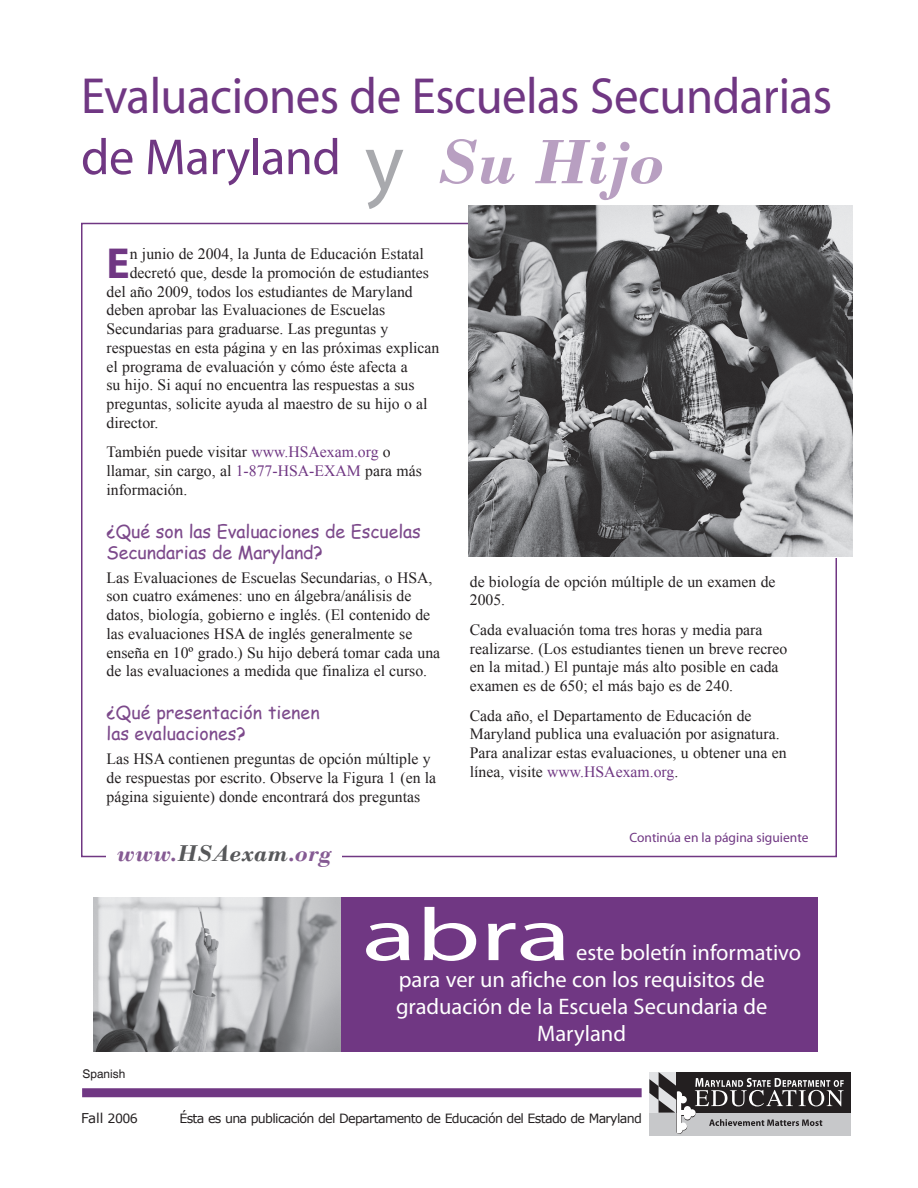
<style>
.page{position:relative;width:918px;height:1188px;background:#fff}
.page>*{position:absolute;margin:0;border:0;box-sizing:border-box;transform-origin:0 0}
.t1{font:75px "Myriad Pro";color:#fff;scale:1.5 1}
.t2{font:51px/61.2px "Myriad";letter-spacing:-.01em;color:#703783;scale:.96 1}
.t3{font:700 43.5px "Myriad";color:#703783}
.t4{font:italic 700 24px "Bodoni";color:#855a93}
.t5{font:22.5px "Myriad Pro";color:#fff}
.t6{font:18px/21px "Comic Sans MS";letter-spacing:-.005em;color:#7c498b}
.t7{font:15.75px/18.8px "Times New Roman";color:#231f20}
.t8{font:13.5px "Myriad";color:#703783}
.t9{font:13.5px "Verdana";color:#231f20}
.t10{font:12.75px "Verdana";letter-spacing:-.055em;color:#231f20}
.t11{font:12px "Helvetica";color:#231f20}
.s1{font-size:84px;color:#a8a9ad}
.s2{font-family:"Bodoni";font-weight:700;font-style:italic;font-size:66px;color:#b89fc1}
.s3{color:#703783}
.s4{color:#57585a}
.s5{font-size:12.75px}
</style>
<div class="page">
<div style="left:649px;top:1113px;width:202px;height:23px;background:#c7c8ca"></div>
<div style="left:676px;top:1072px;width:175px;height:41px;background:#231f20"></div>
<svg style="left:649px;top:1072px;width:195px;height:62px"></svg>
<img style="left:468px;top:205px;width:384px;height:352px">
<div style="left:82px;top:1088px;width:560px;height:9px;background:#703783"></div>
<div style="left:340px;top:898px;width:478px;height:154px;background:#703783"></div>
<img style="left:93px;top:898px;width:247px;height:154px">
<h2 class="t2" style="left:81px;top:68px;width:784px">Evaluaciones de Escuelas Secundarias de Maryland <span class="s1">y</span> <span class="s2">Su Hijo</span></h2>
<h3 class="t3" style="left:106px;top:241px;width:25px">E</h3>
<p class="t7" style="left:130px;top:244px;width:296px">n junio de 2004, la Junta de Educación Estatal</p>
<p class="t7" style="left:130px;top:263px;width:301px">decretó que, desde la promoción de estudiantes</p>
<p class="t7" style="left:106px;top:282px;width:308px">del año 2009, todos los estudiantes de Maryland</p>
<p class="t7" style="left:106px;top:301px;width:280px">deben aprobar las Evaluaciones de Escuelas</p>
<p class="t7" style="left:106px;top:319px;width:283px">Secundarias para graduarse. Las preguntas y</p>
<p class="t7" style="left:106px;top:338px;width:334px">respuestas en esta página y en las próximas explican</p>
<p class="t7" style="left:106px;top:357px;width:303px">el programa de evaluación y cómo éste afecta a</p>
<p class="t7" style="left:106px;top:376px;width:309px">su hijo. Si aquí no encuentra las respuestas a sus</p>
<p class="t7" style="left:106px;top:394px;width:323px">preguntas, solicite ayuda al maestro de su hijo o al</p>
<p class="t7" style="left:106px;top:413px;width:54px">director.</p>
<p class="t7" style="left:106px;top:443px;width:317px">También puede visitar <span class="s3">www.HSAexam.org</span> o llamar, sin cargo, al <span class="s3">1-877-HSA-EXAM</span> para más información.</p>
<p class="t6" style="left:106px;top:520px;width:316px">¿Qué son las Evaluaciones de Escuelas<br>Secundarias de Maryland?</p>
<p class="t7" style="left:106px;top:568px;width:335px">Las Evaluaciones de Escuelas Secundarias, o HSA, son cuatro exámenes: uno en álgebra/análisis de datos, biología, gobierno e inglés. (El contenido de las evaluaciones HSA de inglés generalmente se enseña en 10º grado.) Su hijo deberá tomar cada una de las evaluaciones a medida que finaliza el curso.</p>
<p class="t6" style="left:106px;top:701px;width:215px">¿Qué presentación tienen las evaluaciones?</p>
<p class="t7" style="left:106px;top:749px;width:331px">Las HSA contienen preguntas de opción múltiple y de respuestas por escrito. Observe la Figura 1 (en la página siguiente) donde encontrará dos preguntas</p>
<h3 class="t4" style="left:117px;top:839px;width:216px">www.<span class="s4">HSAexam</span>.org</h3>
<p class="t7" style="left:470px;top:572px;width:307px">de biología de opción múltiple de un examen de<br>2005.</p>
<p class="t7" style="left:470px;top:620px;width:319px">Cada evaluación toma tres horas y media para realizarse. (Los estudiantes tienen un breve recreo en la mitad.) El puntaje más alto posible en cada examen es de 650; el más bajo es de 240.</p>
<p class="t7" style="left:470px;top:706px;width:318px">Cada año, el Departamento de Educación de Maryland publica una evaluación por asignatura.<br>Para analizar estas evaluaciones, u obtener una en línea, visite <span class="s3">www.HSAexam.org</span>.</p>
<p class="t8" style="left:630px;top:831px;width:180px">Continúa en la página siguiente</p>
<p class="t11" style="left:82px;top:1067px;width:44px">Spanish</p>
<h1 class="t1" style="left:362px;top:894px;width:141px">abra</h1>
<h3 class="t5" style="left:576px;top:940px;width:227px">este boletín informativo</h3>
<h3 class="t5" style="left:399px;top:967px;width:367px">para ver un afiche con los requisitos de</h3>
<h3 class="t5" style="left:396px;top:994px;width:373px">graduación de la Escuela Secundaria de</h3>
<h3 class="t5" style="left:537px;top:1021px;width:90px">Maryland</h3>
<p class="t9" style="left:81px;top:1109px;width:58px">Fall <span class="s5">2006</span></p>
<p class="t10" style="left:179px;top:1110px;width:464px">Ésta es una publicación del Departamento de Educación del Estado de Maryland</p>
</div>
